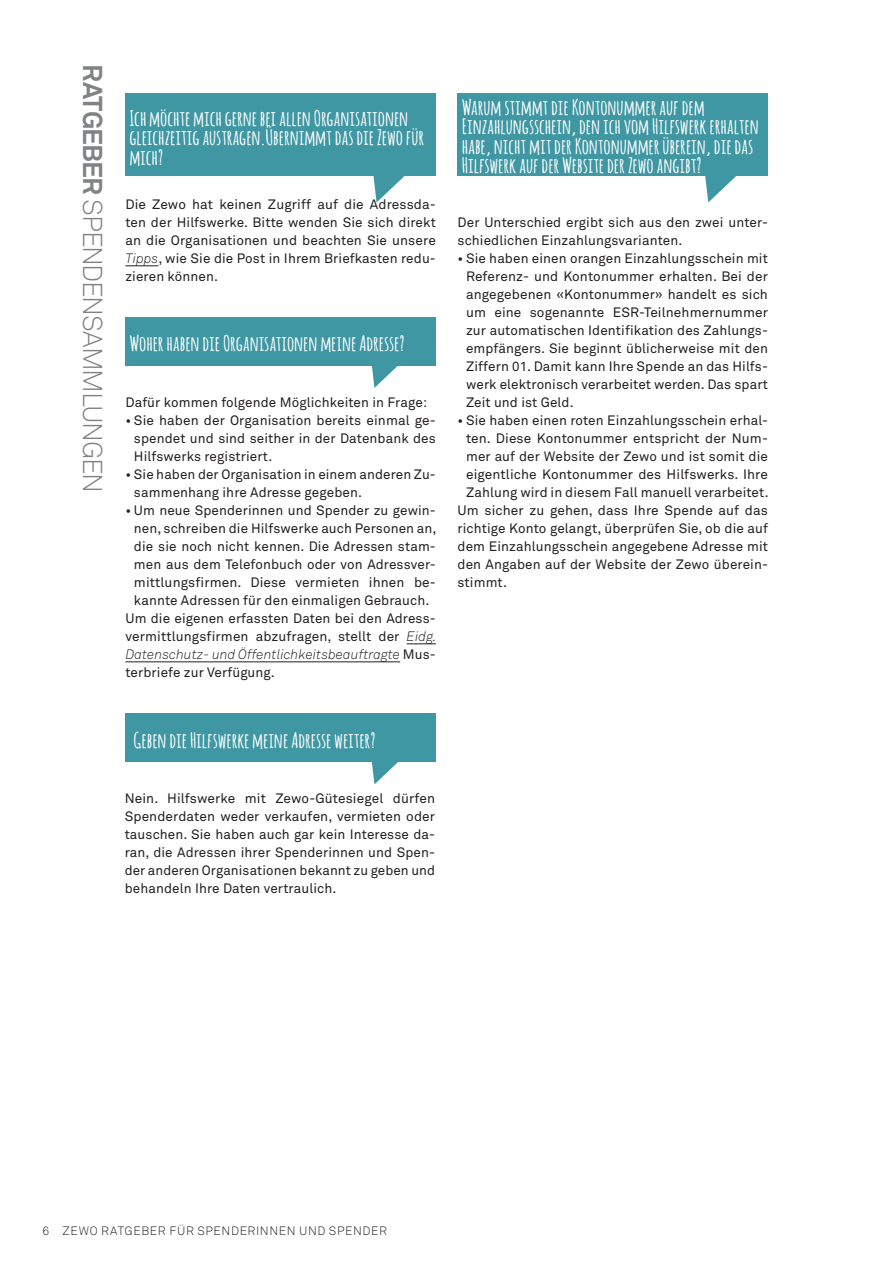
<style>
.page{position:relative;width:893px;height:1263px;background:#fff}
.page>*{position:absolute;margin:0;border:0;box-sizing:border-box;transform-origin:0 0}
.t1{font:300 27px "Akkurat Std";letter-spacing:-.045em;color:#808285}
.t2{font:700 21px/19.5px "Amatic";letter-spacing:.025em;color:#fff}
.t3{font:13.5px/18px "Akkurat Std";letter-spacing:.01em;color:#231f20;text-align:justify}
.t4{font:italic 300 13.5px "Akkurat Std";letter-spacing:.01em;color:#231f20}
.t5{font:300 12px "Akkurat Std";letter-spacing:.05em;color:#231f20}
.s1{font-weight:700}
.s2{font-weight:300;font-style:italic}
.s3{font-weight:400;font-style:normal}
.s4{font-size:13.2px}
</style>
<div class="page">
<div style="left:457px;top:94px;width:310px;height:82px;background:#3f97a3"></div>
<div style="left:125px;top:94px;width:311px;height:82px;background:#3f97a3"></div>
<svg style="left:705px;top:176px;width:31px;height:26px"></svg>
<svg style="left:373px;top:176px;width:32px;height:26px"></svg>
<div style="left:125px;top:713px;width:311px;height:49px;background:#3f97a3"></div>
<svg style="left:371px;top:762px;width:27px;height:22px"></svg>
<div style="left:125px;top:317px;width:311px;height:48px;background:#3f97a3"></div>
<svg style="left:368px;top:365px;width:45px;height:23px"></svg>
<hr style="left:125px;top:265px;width:33px;height:1px;background:#231f20">
<svg style="left:407px;top:643px;width:29px;height:1px"></svg>
<hr style="left:125px;top:661px;width:275px;height:1px;background:#231f20">
<h1 class="t1" style="left:108px;top:64px;width:431px;rotate:90deg"><span class="s1">RATGEBER</span> SPENDENSAMMLUNGEN</h1>
<h2 class="t2" style="left:130px;top:107px;width:296px">Ich möchte mich gerne bei allen Organisationen gleichzeitig austragen.Übernimmt das die Zewo für mich?</h2>
<p class="t3" style="left:125px;top:195px;width:312px">Die Zewo hat keinen Zugriff auf die Adressda&shy;ten der Hilfswerke. Bitte wenden Sie sich direkt an die Organisationen und beachten Sie unsere <span class="s2">Tipps</span>, wie Sie die Post in Ihrem Briefkasten redu&shy;zieren können.</p>
<h2 class="t2" style="left:130px;top:333px;width:276px">Woher haben die Organisationen meine Adresse?</h2>
<p class="t3" style="left:125px;top:393px;width:303px">Dafür kommen folgende Möglichkeiten in Frage:</p>
<p class="t3" style="left:134px;top:411px;width:303px;text-indent:-9px">• Sie haben der Organisation bereits einmal ge&shy;spendet und sind seither in der Datenbank des Hilfswerks registriert.</p>
<p class="t3" style="left:134px;top:465px;width:303px;text-indent:-9px">• Sie haben der Organisation in einem anderen Zu&shy;sammenhang ihre Adresse gegeben.</p>
<p class="t3" style="left:125px;top:501px;width:312px">• Um neue Spenderinnen und Spender zu gewin-</p>
<p class="t3" style="left:134px;top:519px;width:304px">nen, schreiben die Hilfswerke auch Personen an,</p>
<p class="t3" style="left:134px;top:537px;width:303px">die sie noch nicht kennen. Die Adressen stam-</p>
<p class="t3" style="left:134px;top:555px;width:303px">men aus dem Telefonbuch oder von Adressver-</p>
<p class="t3" style="left:134px;top:573px;width:303px">mittlungsfirmen. Diese vermieten ihnen be-</p>
<p class="t3" style="left:134px;top:591px;width:297px">kannte Adressen für den einmaligen Gebrauch.</p>
<p class="t3" style="left:125px;top:609px;width:312px">Um die eigenen erfassten Daten bei den Adress-</p>
<p class="t3" style="left:125px;top:627px;width:313px">vermittlungsfirmen abzufragen, stellt der <span class="s2">Eidg.</span></p>
<p class="t4" style="left:125px;top:646px;width:312px">Datenschutz- und Öffentlichkeitsbeauftragte <span class="s3">Mus-</span></p>
<p class="t3" style="left:125px;top:663px;width:151px">terbriefe zur Verfügung.</p>
<h2 class="t2" style="left:134px;top:729px;width:243px">Geben die Hilfswerke meine Adresse weiter?</h2>
<p class="t3" style="left:125px;top:789px;width:312px">Nein. Hilfswerke mit Zewo-Gütesiegel dürfen Spenderdaten weder verkaufen, vermieten oder tauschen. Sie haben auch gar kein Interesse da&shy;ran, die Adressen ihrer Spenderinnen und Spen&shy;der anderen Organisationen bekannt zu geben und behandeln Ihre Daten vertraulich.</p>
<h2 class="t2" style="left:462px;top:96px;width:298px">Warum stimmt die Kontonummer auf dem Einzahlungsschein, den ich vom Hilfswerk erhalten habe, nicht mit der Kontonummer überein, die das Hilfswerk auf der Website der Zewo angibt?</h2>
<p class="t3" style="left:458px;top:213px;width:312px">Der Unterschied ergibt sich aus den zwei unter&shy;schiedlichen Einzahlungsvarianten.</p>
<p class="t3" style="left:466px;top:249px;width:303px;text-indent:-9px">• Sie haben einen orangen Einzahlungsschein mit Referenz- und Kontonummer erhalten. Bei der angegebenen «Kontonummer» handelt es sich um eine sogenannte ESR-Teilnehmernummer zur automatischen Identifikation des Zahlungs&shy;empfängers. Sie beginnt üblicherweise mit den Ziffern <span class="s4">01</span>. Damit kann Ihre Spende an das Hilfs&shy;werk elektronisch verarbeitet werden. Das spart Zeit und ist Geld.</p>
<p class="t3" style="left:458px;top:411px;width:312px">• Sie haben einen roten Einzahlungsschein erhal-</p>
<p class="t3" style="left:466px;top:429px;width:303px">ten. Diese Kontonummer entspricht der Num-</p>
<p class="t3" style="left:466px;top:447px;width:303px">mer auf der Website der Zewo und ist somit die</p>
<p class="t3" style="left:466px;top:465px;width:303px">eigentliche Kontonummer des Hilfswerks. Ihre</p>
<p class="t3" style="left:466px;top:483px;width:304px">Zahlung wird in diesem Fall manuell verarbeitet.</p>
<p class="t3" style="left:458px;top:501px;width:312px">Um sicher zu gehen, dass Ihre Spende auf das</p>
<p class="t3" style="left:458px;top:519px;width:312px">richtige Konto gelangt, überprüfen Sie, ob die auf</p>
<p class="t3" style="left:458px;top:537px;width:312px">dem Einzahlungsschein angegebene Adresse mit</p>
<p class="t3" style="left:458px;top:555px;width:312px">den Angaben auf der Website der Zewo überein-</p>
<p class="t3" style="left:458px;top:573px;width:51px">stimmt.</p>
<p class="t5" style="left:43px;top:1223px;width:346px">6 ZEWO RATGEBER FÜR SPENDERINNEN UND SPENDER</p>
</div>
